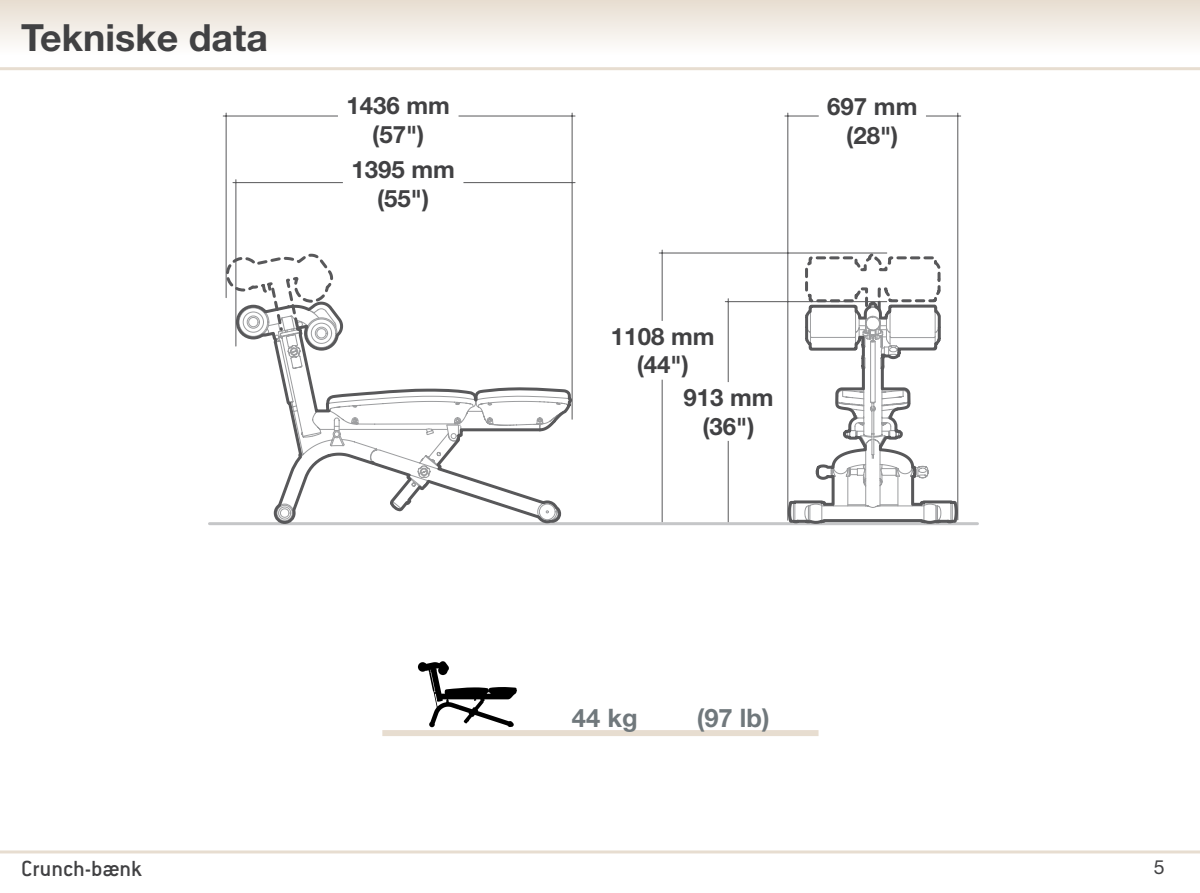
<style>
.page{position:relative;width:1200px;height:893px;background:#fff}
.page>*{position:absolute;margin:0;border:0;box-sizing:border-box;transform-origin:0 0}
.t1{font:700 37.5px "Helvetica Neue";color:#414143}
.t2{font:700 25.5px "Helvetica Neue";color:#70787c}
.t3{font:700 24px/28.8px "Helvetica Neue";color:#414143;text-align:center}
.t4{font:500 24px "Conduit ITC Std";color:#414143}
.t5{font:19.5px "Helvetica Neue";color:#414143}
</style>
<div class="page">
<div style="left:0;top:0;width:1199px;height:56px;background:linear-gradient(to bottom,#e7ddd0,#fefefe)"></div>
<hr style="left:0;top:850px;width:1199px;height:3px;background:#e7ddd0">
<hr style="left:0;top:67px;width:1199px;height:3px;background:#e7ddd0">
<hr style="left:787px;top:113px;width:1px;height:407px;background:#58585a">
<hr style="left:957px;top:113px;width:1px;height:407px;background:#58585a">
<hr style="left:784px;top:116px;width:176px;height:1px;background:#58585a">
<hr style="left:661px;top:250px;width:1px;height:272px;background:#58585a">
<hr style="left:659px;top:253px;width:227px;height:1px;background:#58585a">
<hr style="left:727px;top:299px;width:1px;height:223px;background:#58585a">
<hr style="left:725px;top:301px;width:161px;height:1px;background:#58585a">
<hr style="left:226px;top:113px;width:1px;height:185px;background:#58585a">
<hr style="left:571px;top:113px;width:1px;height:306px;background:#58585a">
<hr style="left:223px;top:116px;width:352px;height:1px;background:#58585a">
<hr style="left:235px;top:180px;width:1px;height:166px;background:#58585a">
<hr style="left:233px;top:182px;width:342px;height:1px;background:#58585a">
<hr style="left:209px;top:522px;width:768px;height:3px;background:#c5c6c8">
<svg style="left:235px;top:246px;width:338px;height:278px"></svg>
<svg style="left:786px;top:252px;width:173px;height:272px"></svg>
<svg style="left:225px;top:251px;width:340px;height:191px"></svg>
<div style="left:338px;top:91px;width:120px;height:30px;background:#fff"></div>
<div style="left:818px;top:91px;width:107px;height:30px;background:#fff"></div>
<div style="left:610px;top:321px;width:104px;height:30px;background:#fff"></div>
<div style="left:636px;top:350px;width:52px;height:30px;background:#fff"></div>
<div style="left:683px;top:382px;width:90px;height:30px;background:#fff"></div>
<div style="left:702px;top:411px;width:52px;height:30px;background:#fff"></div>
<div style="left:343px;top:155px;width:120px;height:30px;background:#fff"></div>
<div style="left:382px;top:730px;width:436px;height:6px;background:#e7ddd0"></div>
<svg style="left:418px;top:661px;width:99px;height:66px"></svg>
<h1 class="t1" style="left:21px;top:14px;width:248px">Tekniske data</h1>
<p class="t3" style="left:346px;top:91px;width:105px">1436 mm (57")</p>
<p class="t3" style="left:827px;top:91px;width:92px">697 mm (28")</p>
<p class="t3" style="left:351px;top:155px;width:105px">1395 mm (55")</p>
<p class="t3" style="left:610px;top:321px;width:105px">1108 mm (44")</p>
<p class="t3" style="left:683px;top:382px;width:92px">913 mm (36")</p>
<p class="t4" style="left:21px;top:854px;width:122px">Crunch-bænk</p>
<p class="t2" style="left:572px;top:702px;width:67px">44 kg</p>
<p class="t2" style="left:696px;top:702px;width:74px">(97 lb)</p>
<p class="t5" style="left:1153px;top:855px;width:12px">5</p>
</div>
